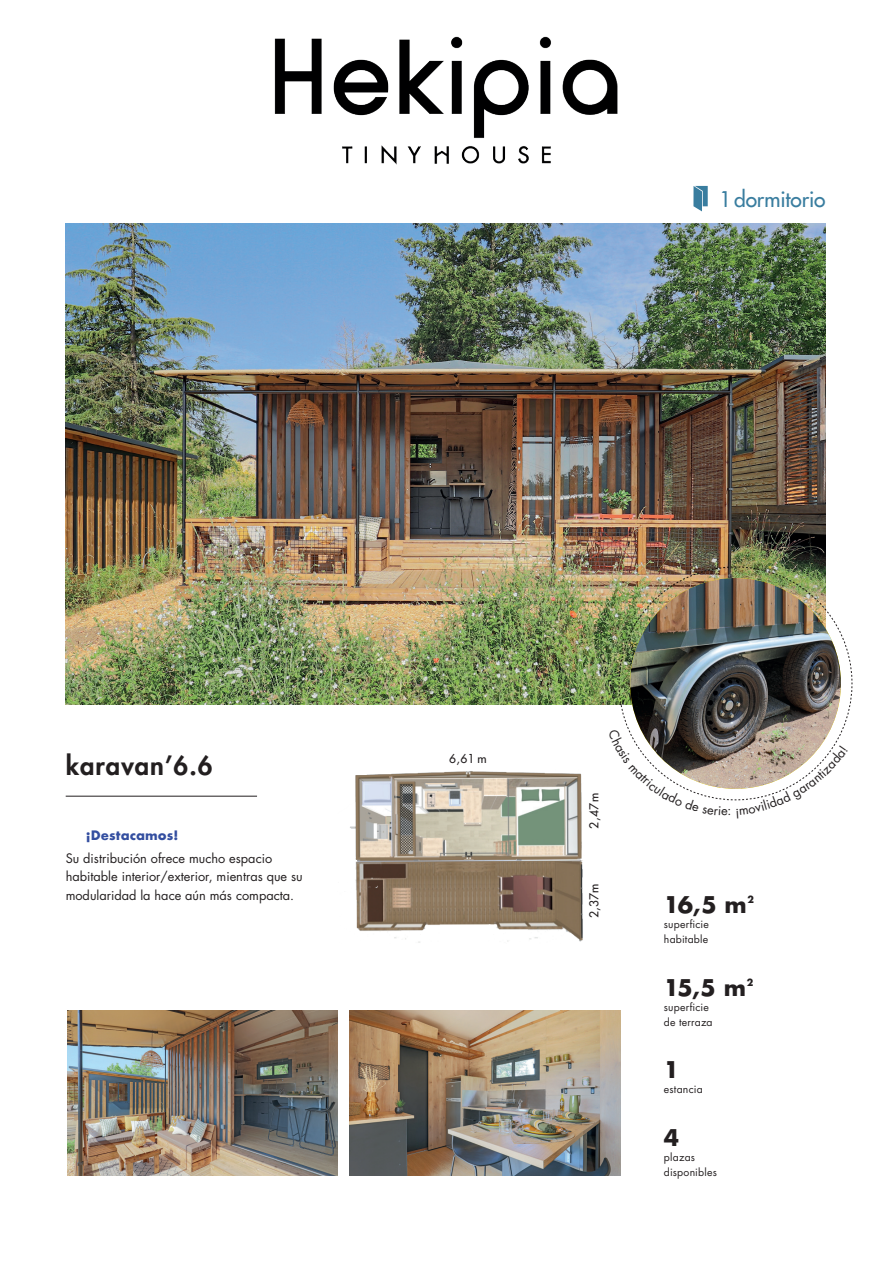
<style>
.page{position:relative;width:893px;height:1263px;background:#fff}
.page>*{position:absolute;margin:0;border:0;box-sizing:border-box;transform-origin:0 0}
.t1{font:800 25.5px "Futura Std";letter-spacing:.04em;color:#231f20}
.t2{font:700 22.5px "Futura ND";color:#231f20}
.t3{font:500 21px "Futura Std";letter-spacing:-.005em;color:#397d9f}
.t4{font:12.75px/18.8px "Futura Std";color:#231f20}
.t5{font:700 12.75px "Futura ND";letter-spacing:.005em;color:#334ea0}
.t6{font:500 12px "Futura Std";color:#231f20}
.t7{font:10.5px/15px "Futura Std";letter-spacing:.02em;color:#231f20}
.t8{font:700 9.6px "Futura ND";color:#231f20}
</style>
<div class="page">
<img style="left:274px;top:36px;width:344px;height:129px">
<img style="left:66px;top:223px;width:760px;height:481px">
<img style="left:349px;top:1010px;width:272px;height:166px">
<img style="left:68px;top:1010px;width:269px;height:166px">
<hr style="left:66px;top:796px;width:191px;height:1px;background:#231f20">
<img style="left:350px;top:771px;width:233px;height:172px">
<svg style="left:693px;top:186px;width:15px;height:25px"></svg>
<img style="left:608px;top:566px;width:244px;height:235px">
<h3 class="t3" style="left:719px;top:186px;width:108px">1dormitorio</h3>
<h1 class="t1" style="left:66px;top:749px;width:148px">karavan’6.6</h1>
<p class="t5" style="left:86px;top:826px;width:94px">¡Destacamos!</p>
<p class="t4" style="left:66px;top:849px;width:239px">Su distribución ofrece mucho espacio habitable interior/exterior, mientras que su modularidad la hace aún más compacta.</p>
<p class="t6" style="left:449px;top:751px;width:39px">6,61 m</p>
<p class="t6" style="left:586px;top:829px;width:37px;rotate:-90deg">2,47m</p>
<p class="t6" style="left:586px;top:918px;width:35px;rotate:-90deg">2,37m</p>
<h2 class="t2" style="left:664px;top:890px;width:84px">16,5 m</h2>
<p class="t8" style="left:747px;top:893px;width:8px">2</p>
<p class="t7" style="left:664px;top:917px;width:46px">superficie habitable</p>
<h2 class="t2" style="left:664px;top:972px;width:84px">15,5 m</h2>
<p class="t8" style="left:747px;top:976px;width:8px">2</p>
<p class="t7" style="left:664px;top:999px;width:50px">superficie de terraza</p>
<h2 class="t2" style="left:664px;top:1055px;width:17px">1</h2>
<p class="t7" style="left:664px;top:1082px;width:40px">estancia</p>
<h2 class="t2" style="left:664px;top:1122px;width:17px">4</h2>
<p class="t7" style="left:664px;top:1149px;width:54px">plazas disponibles</p>
</div>
